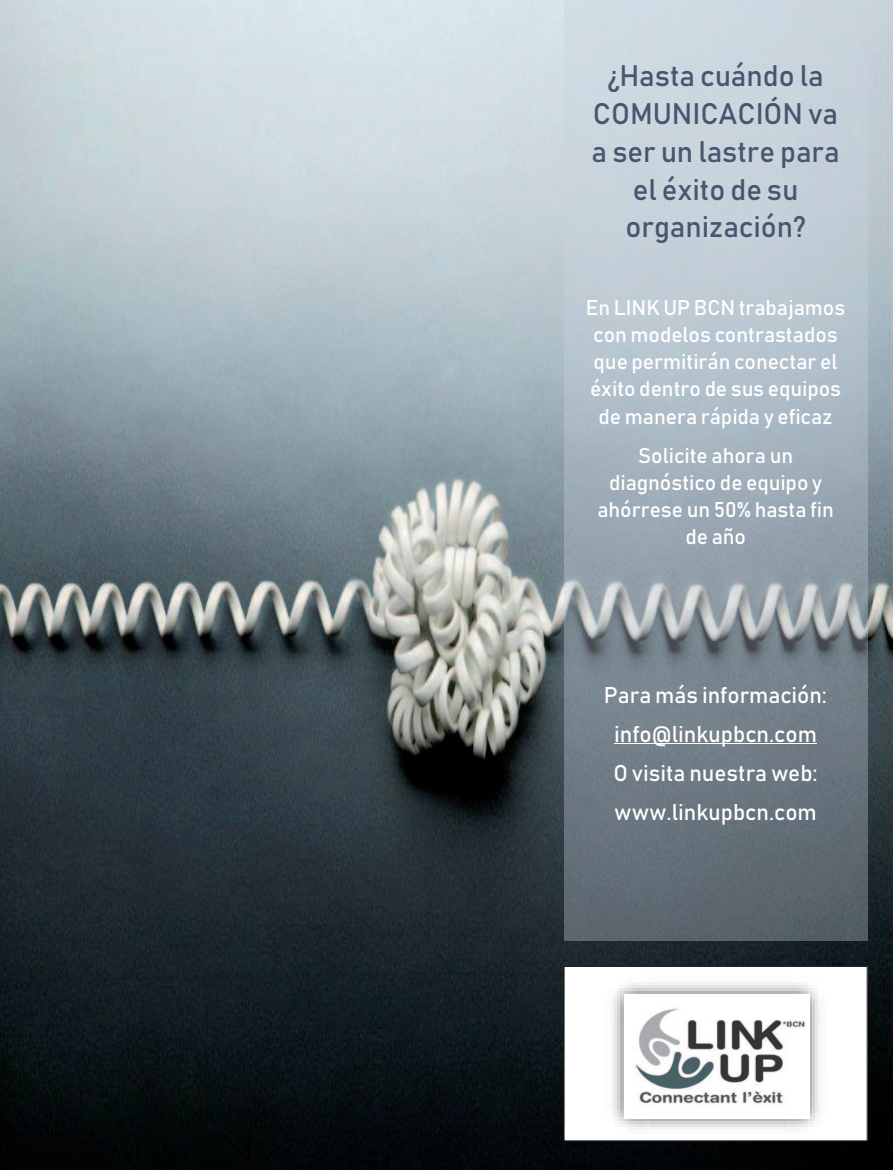
<style>
.page{position:relative;width:893px;height:1170px;background:#fff}
.page>*{position:absolute;margin:0;border:0;box-sizing:border-box;transform-origin:0 0}
.t1{font:29.4px/38px "Bahnschrift";color:#45566e;text-align:center}
.t2{font:22.5px/39px "Bahnschrift";color:#fff;text-align:center}
.t3{font:21px/27.3px "Bahnschrift";color:#fff;text-align:center}
</style>
<div class="page">
<img style="left:0;top:0;width:893px;height:1169px">
<div style="left:564px;top:966px;width:303px;height:174px;background:#fff"></div>
<div style="left:563px;top:965px;width:305px;height:176px;border:1px solid #231f20"></div>
<img style="left:611px;top:982px;width:210px;height:148px">
<img style="left:624px;top:994px;width:186px;height:124px">
<div style="left:564px;top:0;width:303px;height:940px;background:#cad4e2;opacity:.35"></div>
<hr style="left:614px;top:742px;width:203px;height:1px;background:#fff">
<h1 class="t1" style="left:592px;top:56px;width:250px">¿Hasta cuándo la<br>COMUNICACIÓN va a ser un lastre para el éxito de su organización?</h1>
<p class="t3" style="left:586px;top:293px;width:261px">En LINK UP BCN trabajamos con modelos contrastados que permitirán conectar el éxito dentro de sus equipos de manera rápida y eficaz</p>
<p class="t3" style="left:597px;top:441px;width:238px">Solicite ahora un diagnóstico de equipo y ahórrese un 50% hasta fin de año</p>
<p class="t2" style="left:604px;top:675px;width:225px">Para más información: info@linkupbcn.com<br>O visita nuestra web: www.linkupbcn.com</p>
</div>
